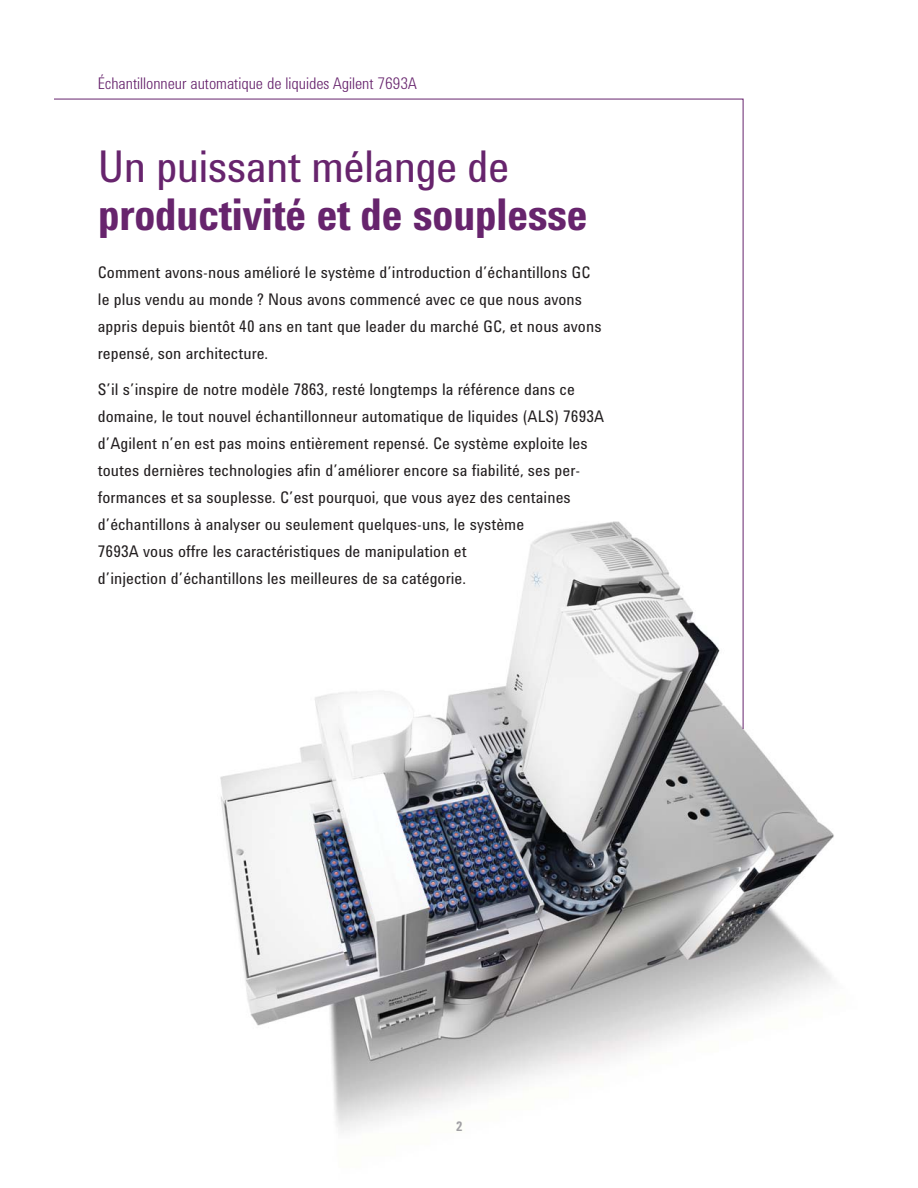
<style>
.page{position:relative;width:918px;height:1188px;background:#fff}
.page>*{position:absolute;margin:0;border:0;box-sizing:border-box;transform-origin:0 0}
.t1{font:700 45px "Agilent Condensed CFF";letter-spacing:-.015em;color:#67246d}
.t2{font:45px "Agilent Condensed CFF";letter-spacing:-.015em;color:#67246d}
.t3{font:16.5px/27px "Agilent Condensed CFF";letter-spacing:.005em;color:#231f20}
.t4{font:300 16.5px "Agilent Condensed CFF";color:#67246d}
.t5{font:700 13.5px "Agilent Condensed CFF";color:#a1a0a4}
</style>
<div class="page">
<img style="left:220px;top:730px;width:614px;height:402px">
<svg style="left:54px;top:98px;width:690px;height:632px"></svg>
<p class="t4" style="left:98px;top:78px;width:320px">Échantillonneur automatique de liquides Agilent 7693A</p>
<h1 class="t2" style="left:98px;top:150px;width:413px">Un puissant mélange de</h1>
<h1 class="t1" style="left:98px;top:198px;width:491px">productivité et de souplesse</h1>
<p class="t3" style="left:98px;top:261px;width:505px">Comment avons-nous amélioré le système d’introduction d’échantillons GC le plus vendu au monde ? Nous avons commencé avec ce que nous avons appris depuis bientôt 40 ans en tant que leader du marché GC, et nous avons repensé, son architecture.</p>
<p class="t3" style="left:98px;top:377px;width:508px">S’il s’inspire de notre modèle 7863, resté longtemps la référence dans ce domaine, le tout nouvel échantillonneur automatique de liquides (ALS) 7693A d’Agilent n’en est pas moins entièrement repensé. Ce système exploite les toutes dernières technologies afin d’améliorer encore sa fiabilité, ses per&shy;formances et sa souplesse. C’est pourquoi, que vous ayez des centaines d’échantillons à analyser ou seulement quelques-uns, le système<br>7693A vous offre les caractéristiques de manipulation et<br>d’injection d’échantillons les meilleures de sa catégorie.</p>
<p class="t5" style="left:456px;top:1122px;width:8px">2</p>
</div>
